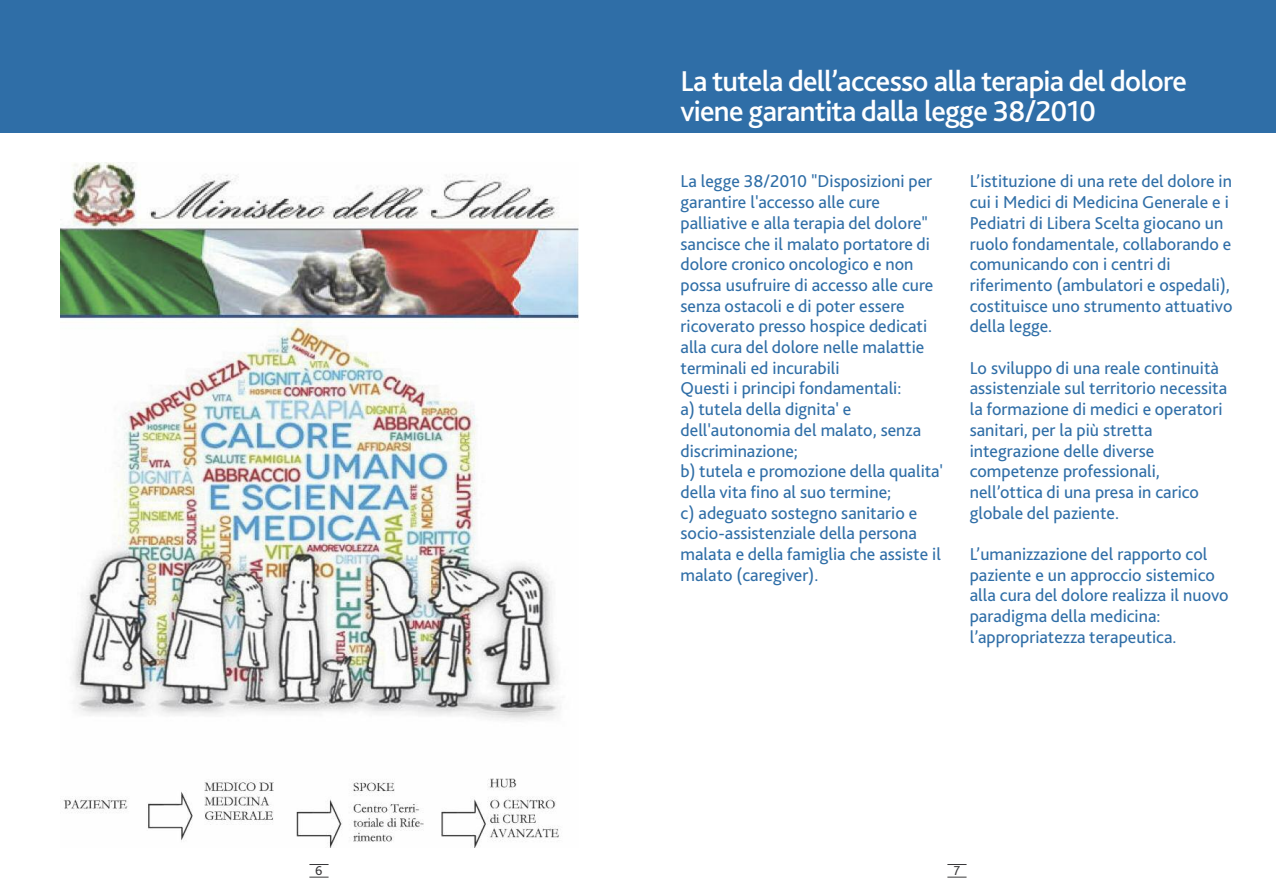
<style>
.page{position:relative;width:1276px;height:893px;background:#fff}
.page>*{position:absolute;margin:0;border:0;box-sizing:border-box;transform-origin:0 0}
.t1{font:500 30px/30px "Bliss 2";letter-spacing:-.025em;color:#fff}
.t2{font:18px/20.7px "Bliss 2";color:#2f6ea7}
.t3{font:13.5px "Bliss 2";color:#39383a}
</style>
<div class="page">
<svg style="left:947px;top:864px;width:19px;height:1px"></svg>
<svg style="left:947px;top:877px;width:19px;height:1px"></svg>
<svg style="left:309px;top:864px;width:19px;height:1px"></svg>
<svg style="left:309px;top:877px;width:19px;height:1px"></svg>
<div style="left:0;top:0;width:1276px;height:132px;background:#2f6ea7"></div>
<img style="left:61px;top:162px;width:517px;height:685px">
<h1 class="t1" style="left:680px;top:69px;width:508px">La tutela dell’accesso alla terapia del dolore viene garantita dalla legge 38/2010</h1>
<p class="t2" style="left:680px;top:173px;width:264px">La legge 38/2010 "Disposizioni per garantire l'accesso alle cure palliative e alla terapia del dolore" sancisce che il malato portatore di dolore cronico oncologico e non possa usufruire di accesso alle cure senza ostacoli e di poter essere ricoverato presso hospice dedicati alla cura del dolore nelle malattie terminali ed incurabili<br>Questi i principi fondamentali:<br>a) tutela della dignita' e dell'autonomia del malato, senza discriminazione;<br>b) tutela e promozione della qualita' della vita fino al suo termine;<br>c) adeguato sostegno sanitario e socio-assistenziale della persona malata e della famiglia che assiste il malato (caregiver).</p>
<p class="t2" style="left:969px;top:173px;width:264px">L’istituzione di una rete del dolore in cui i Medici di Medicina Generale e i Pediatri di Libera Scelta giocano un ruolo fondamentale, collaborando e comunicando con i centri di riferimento (ambulatori e ospedali), costituisce uno strumento attuativo della legge.</p>
<p class="t2" style="left:969px;top:359px;width:259px">Lo sviluppo di una reale continuità assistenziale sul territorio necessita la formazione di medici e operatori sanitari, per la più stretta integrazione delle diverse competenze professionali, nell’ottica di una presa in carico globale del paziente.</p>
<p class="t2" style="left:969px;top:545px;width:260px">L’umanizzazione del rapporto col paziente e un approccio sistemico alla cura del dolore realizza il nuovo paradigma della medicina: l’appropriatezza terapeutica.</p>
<p class="t3" style="left:315px;top:866px;width:9px">6</p>
<p class="t3" style="left:953px;top:866px;width:8px">7</p>
</div>
